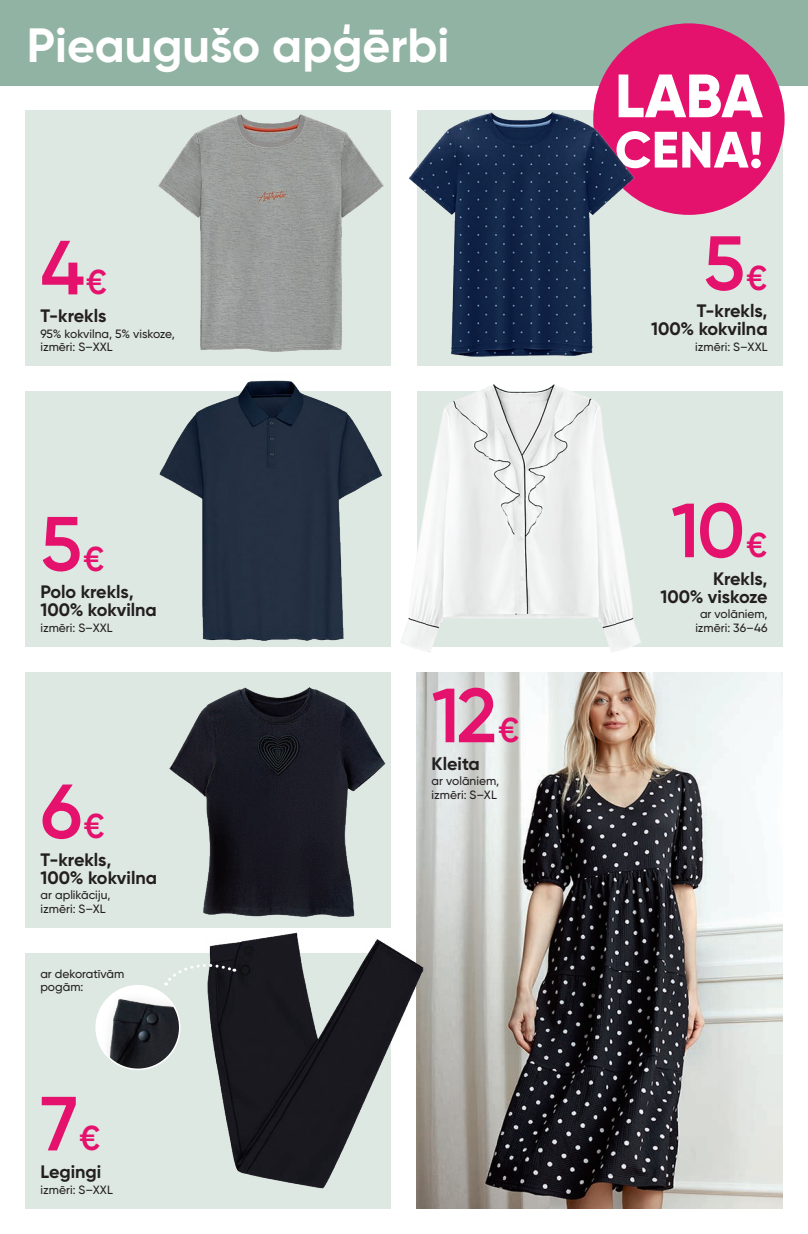
<style>
.page{position:relative;width:808px;height:1234px;background:#fff}
.page>*{position:absolute;margin:0;border:0;box-sizing:border-box;transform-origin:0 0}
.t1{font:600 76.5px "Gilroy";color:#e4116d}
.t2{font:800 61.05px "Gilroy";color:#fff}
.t3{font:800 51.15px "Gilroy";color:#fff}
.t4{font:700 48px "Gilroy";color:#fff}
.t5{font:700 18px/18px "Gilroy";color:#231f20;text-align:right}
.t6{font:500 12px/13.5px "Gilroy";color:#231f20}
.s1{font-size:34.5px}
</style>
<div class="page">
<div style="left:417px;top:111px;width:365px;height:255px;background:#dee8e3"></div>
<div style="left:26px;top:111px;width:365px;height:255px;background:#dee8e3"></div>
<div style="left:417px;top:391px;width:365px;height:255px;background:#dee8e3"></div>
<div style="left:26px;top:391px;width:365px;height:255px;background:#dee8e3"></div>
<div style="left:26px;top:952px;width:365px;height:256px;background:#dee8e3"></div>
<div style="left:26px;top:672px;width:365px;height:255px;background:#dee8e3"></div>
<img style="left:417px;top:672px;width:365px;height:536px">
<img style="left:136px;top:85px;width:253px;height:267px">
<img style="left:403px;top:384px;width:240px;height:268px">
<img style="left:158px;top:380px;width:245px;height:267px">
<img style="left:169px;top:687px;width:217px;height:216px">
<img style="left:187px;top:903px;width:258px;height:306px">
<div style="left:0;top:0;width:808px;height:85px;background:#91b3a3"></div>
<div style="left:593px;top:23px;width:191px;height:192px;background:#e4116d;border-radius:50%"></div>
<div style="left:96px;top:988px;width:84px;height:81px;background:#231f20;opacity:.25"></div>
<img style="left:96px;top:985px;width:84px;height:84px;border-radius:42px">
<div style="left:95px;top:984px;width:85px;height:85px;border:2px solid #fff;border-radius:50%"></div>
<svg style="left:165px;top:958px;width:70px;height:27px"></svg>
<img style="left:409px;top:108px;width:232px;height:249px">
<h3 class="t4" style="left:27px;top:15px;width:424px">Pieaugušo apģērbi</h3>
<h2 class="t2" style="left:615px;top:57px;width:149px">LABA</h2>
<h3 class="t3" style="left:615px;top:117px;width:150px">CENA!</h3>
<h1 class="t1" style="left:40px;top:220px;width:68px">4<span class="s1">€</span></h1>
<h1 class="t1" style="left:703px;top:215px;width:66px">5<span class="s1">€</span></h1>
<h3 class="t5" style="left:40px;top:306px;width:68px">T-krekls</h3>
<p class="t6" style="left:40px;top:326px;width:136px">95% kokvilna, 5% viskoze, izmēri: S–XXL</p>
<h1 class="t1" style="left:40px;top:496px;width:66px">5<span class="s1">€</span></h1>
<h3 class="t5" style="left:40px;top:582px;width:118px;text-align:left">Polo krekls,<br>100% kokvilna</h3>
<p class="t6" style="left:40px;top:620px;width:74px">izmēri: S–XXL</p>
<h1 class="t1" style="left:41px;top:763px;width:66px">6<span class="s1">€</span></h1>
<h3 class="t5" style="left:41px;top:850px;width:118px;text-align:left">T-krekls,<br>100% kokvilna</h3>
<p class="t6" style="left:41px;top:888px;width:71px">ar aplikāciju, izmēri: S–XL</p>
<p class="t6" style="left:40px;top:966px;width:85px">ar dekoratīvām pogām:</p>
<h1 class="t1" style="left:41px;top:1075px;width:61px">7<span class="s1">€</span></h1>
<h3 class="t5" style="left:41px;top:1162px;width:62px">Legingi</h3>
<p class="t6" style="left:41px;top:1182px;width:74px">izmēri: S–XXL</p>
<h1 class="t1" style="left:432px;top:667px;width:89px">12<span class="s1">€</span></h1>
<h3 class="t5" style="left:432px;top:754px;width:50px">Kleita</h3>
<p class="t6" style="left:432px;top:774px;width:69px">ar volāniem, izmēri: S–XL</p>
<h3 class="t5" style="left:651px;top:302px;width:118px">T-krekls,<br>100% kokvilna</h3>
<p class="t6" style="left:695px;top:340px;width:74px">izmēri: S–XXL</p>
<h1 class="t1" style="left:671px;top:483px;width:98px">10<span class="s1">€</span></h1>
<h3 class="t5" style="left:660px;top:569px;width:109px">Krekls,<br>100% viskoze</h3>
<p class="t6" style="left:695px;top:607px;width:74px;text-align:center">ar volāniem, izmēri: 36–46</p>
</div>
